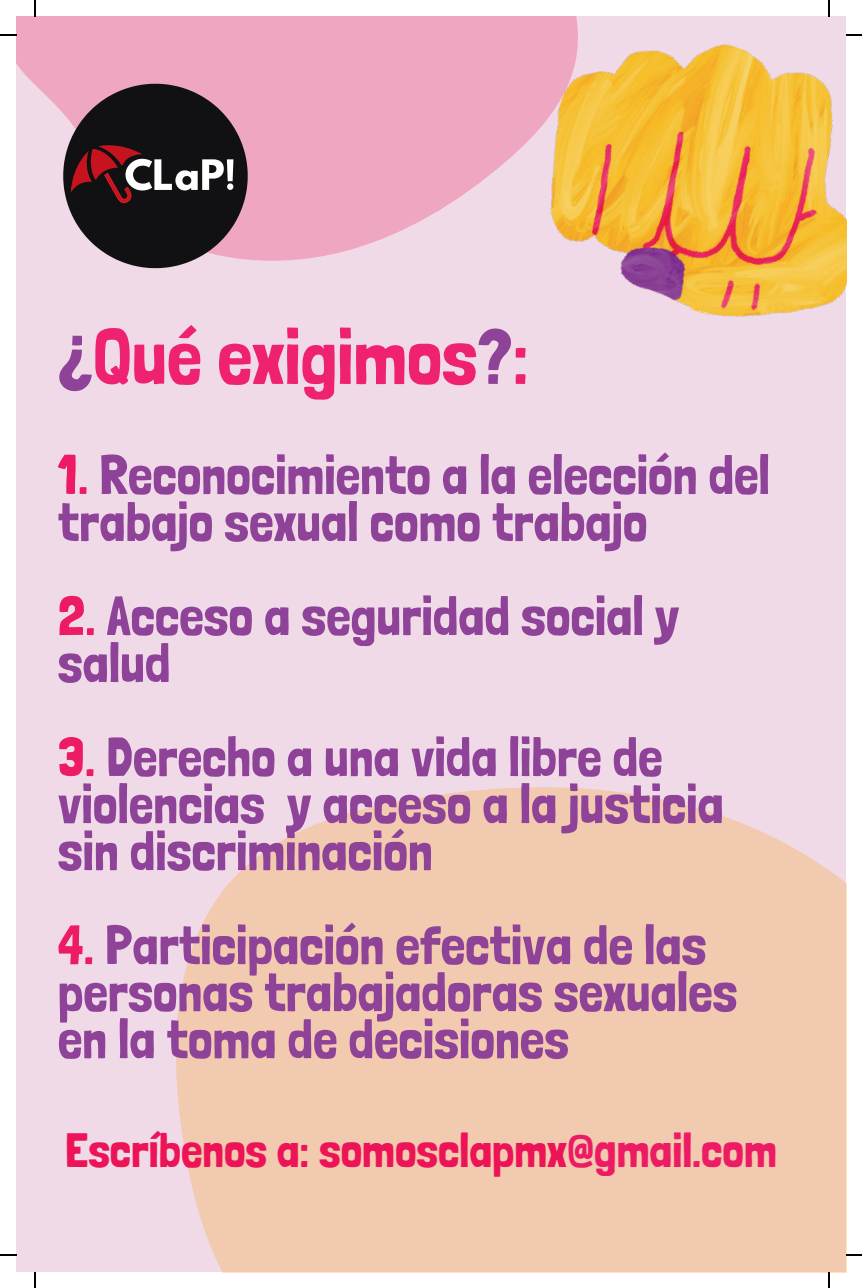
<style>
.page{position:relative;width:862px;height:1288px;background:#fff}
.page>*{position:absolute;margin:0;border:0;box-sizing:border-box;transform-origin:0 0}
.t1{font:78.2px "Londrina Solid";color:#ee2270}
.t2{font:55px/47px "Londrina Solid";color:#8e4399}
.t3{font:48px "Londrina Solid";color:#ed1357}
.s1{color:#8e4399}
.s2{color:#ed1b63}
</style>
<div class="page">
<div style="left:17px;top:17px;width:829px;height:1255px;background:#f0dae8"></div>
<svg style="left:176px;top:787px;width:670px;height:485px;background:#f1cbb3"></svg>
<svg style="left:16px;top:16px;width:571px;height:251px;fill:#efa7c1"></svg>
<img style="left:511px;top:17px;width:335px;height:300px">
<svg style="left:63px;top:84px;width:185px;height:184px;background:#524046"></svg>
<svg style="left:35px;top:0;width:1px;height:16px"></svg>
<svg style="left:0;top:34px;width:17px;height:2px"></svg>
<svg style="left:828px;top:0;width:2px;height:16px"></svg>
<svg style="left:846px;top:34px;width:16px;height:2px"></svg>
<svg style="left:35px;top:1272px;width:1px;height:16px"></svg>
<svg style="left:0;top:1254px;width:17px;height:2px"></svg>
<svg style="left:828px;top:1272px;width:2px;height:16px"></svg>
<svg style="left:846px;top:1254px;width:16px;height:2px"></svg>
<h1 class="t1" style="left:58px;top:311px;width:472px"><span class="s1">¿</span>Qué exigimos<span class="s1">?</span>:</h1>
<p class="t2" style="left:58px;top:450px;width:713px"><span class="s2">1.</span> Reconocimiento a la elección del trabajo sexual como trabajo</p>
<p class="t2" style="left:58px;top:591px;width:623px"><span class="s2">2.</span> Acceso a seguridad social y salud</p>
<p class="t2" style="left:58px;top:732px;width:667px"><span class="s2">3.</span> Derecho a una vida libre de violencias y acceso a la justicia sin discriminación</p>
<p class="t2" style="left:58px;top:920px;width:681px"><span class="s2">4.</span> Participación efectiva de las personas trabajadoras sexuales en la toma de decisiones</p>
<p class="t3" style="left:65px;top:1121px;width:713px">Escríbenos a: somosclapmx<span class="s2">@gmail.com</span></p>
</div>
